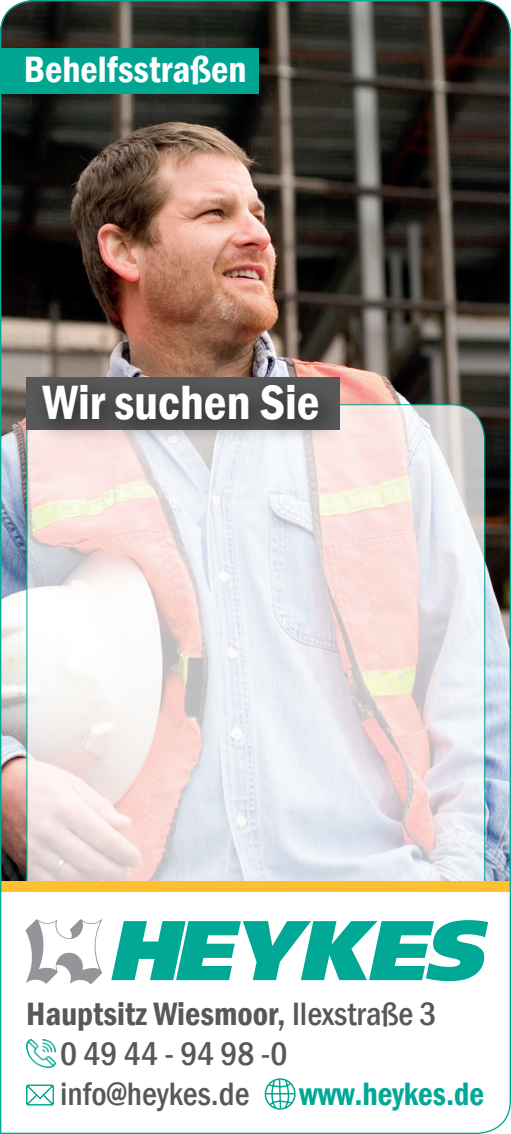
<style>
.page{position:relative;width:511px;height:1134px;background:#fff}
.page>*{position:absolute;margin:0;border:0;box-sizing:border-box;transform-origin:0 0}
.t1{font:600 condensed 49.6px "Franklin Gothic";color:#fff}
.t2{font:600 condensed 37.6px "Franklin Gothic";color:#fff}
.t3{font:500 condensed 33.2px/40px "Franklin Gothic";color:#57585a}
.t4{font:600 condensed 33.2px "Franklin Gothic";color:#00a895;scale:.96 1}
.s1{font-weight:600}
</style>
<div class="page">
<img style="left:0;top:0;width:510px;height:1134px">
<p class="t2" style="left:24px;top:44px;width:224px">Behelfsstraßen</p>
<h1 class="t1" style="left:43px;top:369px;width:278px">Wir suchen Sie</h1>
<p class="t3" style="left:60px;top:994px;width:377px;text-indent:-34px"><span class="s1">Hauptsitz Wiesmoor,</span> Ilexstraße 3<br>0 49 44 - 94 98 -0 info@heykes.de</p>
<p class="t4" style="left:299px;top:1072px;width:194px">www.heykes.de</p>
</div>
